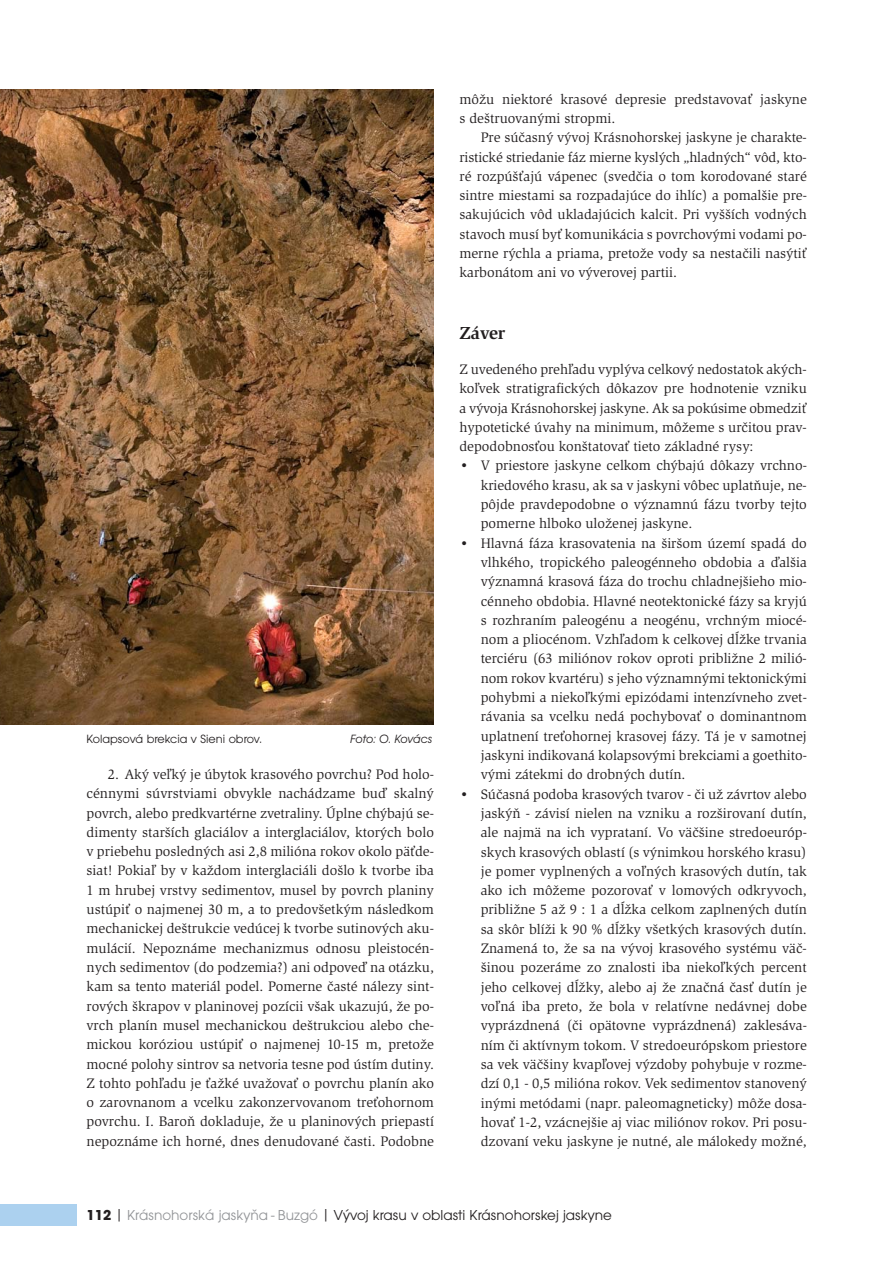
<style>
.page{position:relative;width:893px;height:1263px;background:#fff}
.page>*{position:absolute;margin:0;border:0;box-sizing:border-box;transform-origin:0 0}
.t1{font:700 18px "Slimbach Itc TCE";color:#231f20}
.t2{font:15px "Avant Gar Got Itc TCE";color:#231f20}
.t3{font:14.25px/19.4px "Slimbach Itc TCE";color:#231f20;text-align:justify}
.t4{font:12.45px "Avant Gar Got Itc TCE";color:#231f20}
.t5{font:12.45px "Avant Gar Got Itc TCE Book Obli";letter-spacing:-.005em;color:#231f20}
.s1{font-weight:700}
.s2{color:#939598}
</style>
<div class="page">
<div style="left:0;top:1205px;width:77px;height:21px;background:#acd1ef"></div>
<img style="left:0;top:89px;width:434px;height:636px">
<p class="t4" style="left:87px;top:734px;width:177px">Kolapsová brekcia v Sieni obrov.</p>
<p class="t5" style="left:350px;top:734px;width:84px">Foto: O. Kovács</p>
<p class="t3" style="left:87px;top:766px;width:349px;text-indent:21px">2. Aký veľký je úbytok krasového povrchu? Pod holo&shy;cénnymi súvrstviami obvykle nachádzame buď skalný povrch, alebo predkvartérne zvetraliny. Úplne chýbajú se&shy;dimenty starších glaciálov a interglaciálov, ktorých bolo v priebehu posledných asi 2,8 milióna rokov okolo päťde&shy;siat! Pokiaľ by v každom interglaciáli došlo k tvorbe iba 1 m hrubej vrstvy sedimentov, musel by povrch planiny ustúpiť o najmenej 30 m, a to predovšetkým následkom mechanickej deštrukcie vedúcej k tvorbe sutinových aku&shy;mulácií. Nepoznáme mechanizmus odnosu pleistocén&shy;nych sedimentov (do podzemia?) ani odpoveď na otázku, kam sa tento materiál podel. Pomerne časté nálezy sint&shy;rových škrapov v planinovej pozícii však ukazujú, že po&shy;vrch planín musel mechanickou deštrukciou alebo che&shy;mickou koróziou ustúpiť o najmenej 10-15 m, pretože mocné polohy sintrov sa netvoria tesne pod ústím dutiny.<br>Z tohto pohľadu je ťažké uvažovať o povrchu planín ako o zarovnanom a vcelku zakonzervovanom treťohornom povrchu. I. Baroň dokladuje, že u planinových priepastí nepoznáme ich horné, dnes denudované časti. Podobne</p>
<p class="t3" style="left:459px;top:90px;width:349px">môžu niektoré krasové depresie predstavovať jaskyne s deštruovanými stropmi.</p>
<p class="t3" style="left:459px;top:129px;width:349px;text-indent:21px">Pre súčasný vývoj Krásnohorskej jaskyne je charakte&shy;ristické striedanie fáz mierne kyslých „hladných“ vôd, kto&shy;ré rozpúšťajú vápenec (svedčia o tom korodované staré sintre miestami sa rozpadajúce do ihlíc) a pomalšie pre&shy;sakujúcich vôd ukladajúcich kalcit. Pri vyšších vodných stavoch musí byť komunikácia s povrchovými vodami po&shy;merne rýchla a priama, pretože vody sa nestačili nasýtiť karbonátom ani vo výverovej partii.</p>
<p class="t1" style="left:459px;top:326px;width:48px">Záver</p>
<p class="t3" style="left:459px;top:361px;width:349px">Z uvedeného prehľadu vyplýva celkový nedostatok akých&shy;koľvek stratigrafických dôkazov pre hodnotenie vzniku a vývoja Krásnohorskej jaskyne. Ak sa pokúsime obmedziť hypotetické úvahy na minimum, môžeme s určitou prav&shy;depodobnosťou konštatovať tieto základné rysy:</p>
<p class="t3" style="left:480px;top:457px;width:327px;text-indent:-21px">• V priestore jaskyne celkom chýbajú dôkazy vrchno&shy;kriedového krasu, ak sa v jaskyni vôbec uplatňuje, ne&shy;pôjde pravdepodobne o významnú fázu tvorby tejto pomerne hlboko uloženej jaskyne.</p>
<p class="t3" style="left:480px;top:534px;width:327px;text-indent:-21px">• Hlavná fáza krasovatenia na širšom území spadá do vlhkého, tropického paleogénneho obdobia a ďalšia významná krasová fáza do trochu chladnejšieho mio&shy;cénneho obdobia. Hlavné neotektonické fázy sa kryjú s rozhraním paleogénu a neogénu, vrchným miocé&shy;nom a pliocénom. Vzhľadom k celkovej dĺžke trvania terciéru (63 miliónov rokov oproti približne 2 milió&shy;nom rokov kvartéru) s jeho významnými tektonickými pohybmi a niekoľkými epizódami intenzívneho zvet&shy;rávania sa vcelku nedá pochybovať o dominantnom uplatnení treťohornej krasovej fázy. Tá je v samotnej jaskyni indikovaná kolapsovými brekciami a goethito&shy;vými zátekmi do drobných dutín.</p>
<p class="t3" style="left:480px;top:785px;width:327px;text-indent:-21px">• Súčasná podoba krasových tvarov - či už závrtov alebo jaskýň - závisí nielen na vzniku a rozširovaní dutín, ale najmä na ich vyprataní. Vo väčšine stredoeuróp&shy;skych krasových oblastí (s výnimkou horského krasu) je pomer vyplnených a voľných krasových dutín, tak ako ich môžeme pozorovať v lomových odkryvoch, približne 5 až 9 : 1 a dĺžka celkom zaplnených dutín sa skôr blíži k 90 % dĺžky všetkých krasových dutín.<br>Znamená to, že sa na vývoj krasového systému väč&shy;šinou pozeráme zo znalosti iba niekoľkých percent jeho celkovej dĺžky, alebo aj že značná časť dutín je voľná iba preto, že bola v relatívne nedávnej dobe vyprázdnená (či opätovne vyprázdnená) zaklesáva&shy;ním či aktívnym tokom. V stredoeurópskom priestore sa vek väčšiny kvapľovej výzdoby pohybuje v rozme&shy;dzí 0,1 - 0,5 milióna rokov. Vek sedimentov stanovený inými metódami (napr. paleomagneticky) môže dosa&shy;hovať 1-2, vzácnejšie aj viac miliónov rokov. Pri posu&shy;dzovaní veku jaskyne je nutné, ale málokedy možné,</p>
<p class="t2" style="left:87px;top:1209px;width:527px"><span class="s1">112</span> | <span class="s2">Krásnohorská jaskyňa - Buzgó</span> | Vývoj krasu v oblasti Krásnohorskej jaskyne</p>
</div>
